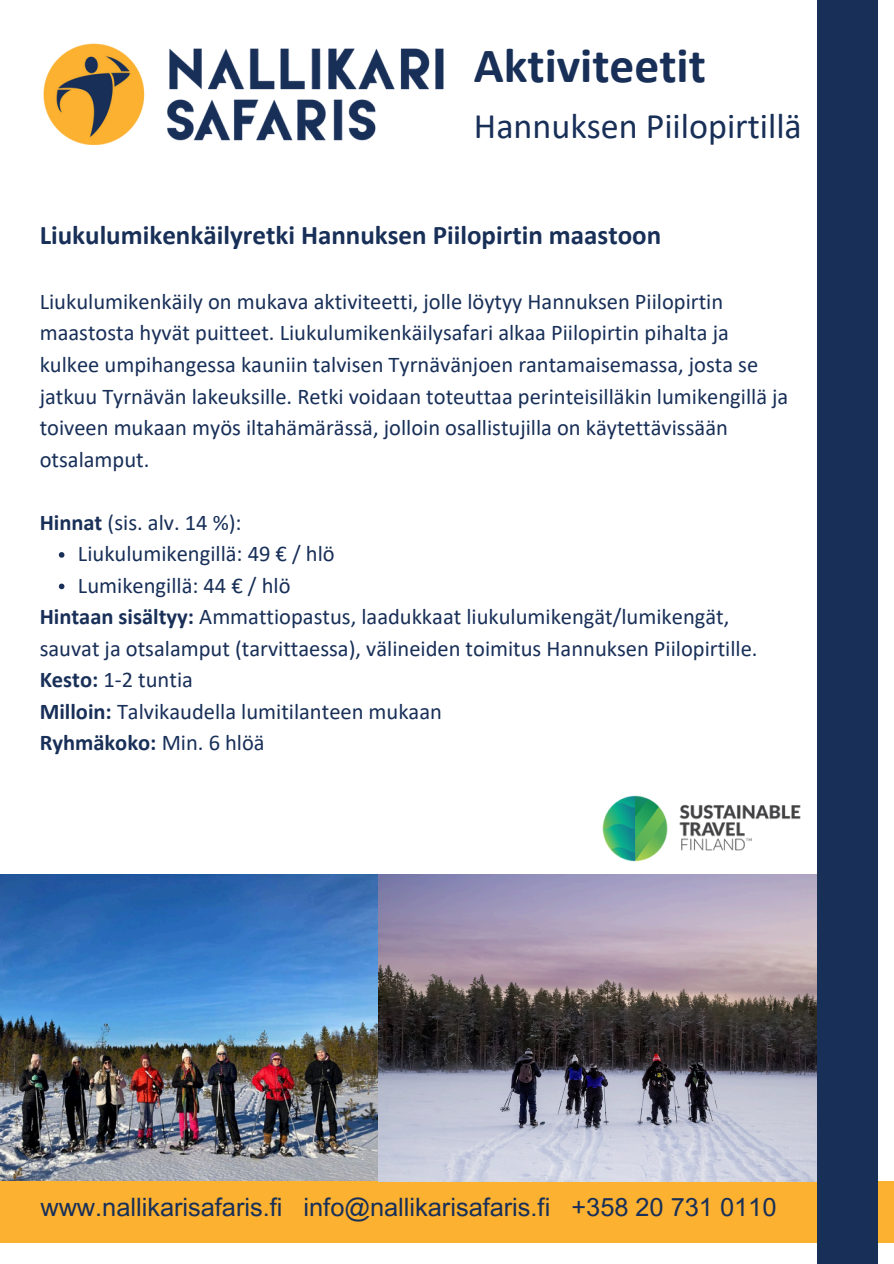
<style>
.page{position:relative;width:894px;height:1264px;background:#fff}
.page>*{position:absolute;margin:0;border:0;box-sizing:border-box;transform-origin:0 0}
.t1{font:700 49.5px "Calibri";color:#182f58}
.t2{font:36px "Calibri";color:#182f58}
.t3{font:700 27px "Calibri";color:#182f58}
.t4{font:25.35px "Arial MT Pro";color:#182f58}
.t5{font:22.5px/31.5px "Calibri";color:#182f58}
.t6{font:700 22.5px "Calibri";color:#182f58}
.s1{font-weight:700}
.s2{font-weight:400}
</style>
<div class="page">
<img style="left:43px;top:43px;width:401px;height:102px">
<img style="left:0;top:875px;width:378px;height:306px">
<div style="left:0;top:1181px;width:893px;height:61px;background:#fcb130"></div>
<img style="left:378px;top:875px;width:438px;height:306px">
<div style="left:816px;top:0;width:61px;height:1263px;background:#182f58"></div>
<svg style="left:59px;top:552px;width:5px;height:5px"></svg>
<svg style="left:59px;top:583px;width:5px;height:6px"></svg>
<img style="left:575px;top:765px;width:242px;height:127px">
<p class="t1" style="left:474px;top:44px;width:233px">Aktiviteetit</p>
<p class="t2" style="left:474px;top:111px;width:329px">Hannuksen Piilopirtillä</p>
<p class="t3" style="left:40px;top:223px;width:623px">Liukulumikenkäilyretki Hannuksen Piilopirtin maastoon</p>
<h1 class="t5" style="left:40px;top:287px;width:750px">Liukulumikenkäily on mukava aktiviteetti, jolle löytyy Hannuksen Piilopirtin maastosta hyvät puitteet. Liukulumikenkäilysafari alkaa Piilopirtin pihalta ja kulkee umpihangessa kauniin talvisen Tyrnävänjoen rantamaisemassa, josta se jatkuu Tyrnävän lakeuksille. Retki voidaan toteuttaa perinteisilläkin lumikengillä ja toiveen mukaan myös iltahämärässä, jolloin osallistujilla on käytettävissään otsalamput.</h1>
<h2 class="t5" style="left:40px;top:508px;width:203px"><span class="s1">Hinnat</span> (sis. alv. 14 %):</h2>
<p class="t5" style="left:78px;top:539px;width:258px">Liukulumikengillä: 49 € / hlö</p>
<p class="t5" style="left:78px;top:571px;width:214px">Lumikengillä: 44 € / hlö</p>
<p class="t5" style="left:40px;top:602px;width:719px"><span class="s1">Hintaan sisältyy:</span> Ammattiopastus, laadukkaat liukulumikengät/lumikengät, sauvat ja otsalamput (tarvittaessa), välineiden toimitus Hannuksen Piilopirtille.</p>
<p class="t5" style="left:40px;top:665px;width:155px"><span class="s1">Kesto:</span> 1-2 tuntia</p>
<p class="t5" style="left:40px;top:697px;width:404px"><span class="s1">Milloin:</span> Talvikaudella lumitilanteen mukaan</p>
<p class="t6" style="left:40px;top:733px;width:226px">Ryhmäkoko: <span class="s2">Min. 6 hlöä</span></p>
<p class="t4" style="left:40px;top:1197px;width:737px">www.nallikarisafaris.fi info@nallikarisafaris.fi +358 20 731 0110</p>
</div>
